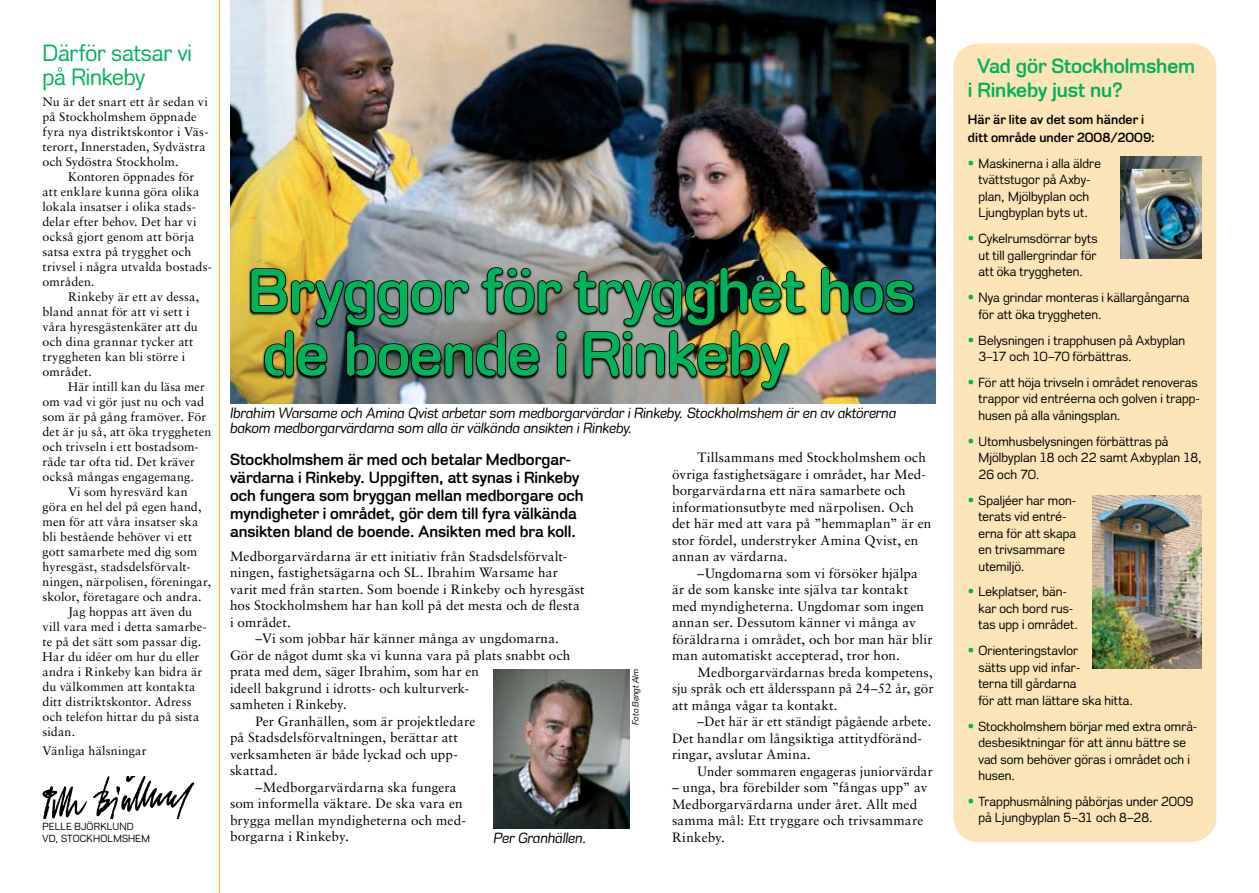
<style>
.page{position:relative;width:1259px;height:893px;background:#fff}
.page>*{position:absolute;margin:0;border:0;box-sizing:border-box;transform-origin:0 0}
.t1{font:700 63.3px/63px "Stockholm Runt";letter-spacing:-.01em;color:#00b25a}
.t2{font:24px/24px "Stockholm Runt";letter-spacing:-.005em;color:#00b25a}
.t3{font:700 21px/24px "Stockholm Runt";letter-spacing:-.005em;color:#00b25a}
.t4{font:700 16.5px/18px "Stockholm Runt";color:#000}
.t5{font:italic 15px/15px "Stockholm Runt";color:#000}
.t6{font:13.5px/16.5px "Sabon";letter-spacing:.01em;color:#000}
.t7{font:13.5px/16.5px "Stockholm Runt";letter-spacing:.01em;color:#000}
.t8{font:13.5px/16.5px "Sabon";letter-spacing:.01em;color:#000;scale:.96 1}
.t9{font:700 13.5px/18px "Stockholm Runt";letter-spacing:.01em;color:#000}
.t10{font:12.45px/15px "Sabon";letter-spacing:.015em;color:#000}
.t11{font:12.45px "Sabon";letter-spacing:.015em;color:#000;scale:.96 1}
.t12{font:10.5px/12.6px "Stockholm Runt";letter-spacing:.02em;color:#000}
.t13{font:italic 9px "Stockholm Runt";color:#000}
.s1{color:#00b25a}
</style>
<div class="page">
<img style="left:42px;top:776px;width:153px;height:43px">
<div style="left:953px;top:44px;width:263px;height:798px;background:#fce4b9;border-radius:26px"></div>
<img style="left:230px;top:0;width:705px;height:404px">
<img style="left:493px;top:669px;width:136px;height:159px">
<img style="left:249px;top:267px;width:705px;height:153px">
<svg style="left:820px;top:266px;width:94px;height:48px;background:#202b2b"></svg>
<svg style="left:250px;top:266px;width:317px;height:111px;background:#575448"></svg>
<img style="left:573px;top:266px;width:233px;height:124px">
<hr style="left:219px;top:0;width:1px;height:893px;background:#f4b21d">
<img style="left:1092px;top:495px;width:109px;height:174px">
<img style="left:1120px;top:157px;width:81px;height:102px">
<h2 class="t2" style="left:43px;top:41px;width:151px">Därför satsar vi på Rinkeby</h2>
<p class="t10" style="left:43px;top:94px;width:167px">Nu är det snart ett år sedan vi på Stockholmshem öppnade fyra nya distriktskontor i Väs&shy;terort, Innerstaden, Sydvästra och Sydöstra Stockholm.</p>
<p class="t10" style="left:43px;top:169px;width:171px;text-indent:26px">Kontoren öppnades för att enklare kunna göra olika lokala insatser i olika stads&shy;delar efter behov. Det har vi också gjort genom att börja satsa extra på trygghet och trivsel i några utvalda bostads&shy;områden.</p>
<p class="t10" style="left:43px;top:289px;width:158px;text-indent:26px">Rinkeby är ett av dessa, bland annat för att vi sett i våra hyresgästenkäter att du och dina grannar tycker att tryggheten kan bli större i området.</p>
<p class="t11" style="left:68px;top:379px;width:144px">Här intill kan du läsa mer</p>
<p class="t10" style="left:43px;top:394px;width:163px">om vad vi gör just nu och vad</p>
<p class="t10" style="left:43px;top:409px;width:165px">som är på gång framöver. För</p>
<p class="t10" style="left:43px;top:424px;width:170px">det är ju så, att öka tryggheten</p>
<p class="t10" style="left:43px;top:439px;width:158px">och trivseln i ett bostadsom-</p>
<p class="t10" style="left:43px;top:454px;width:154px">råde tar ofta tid. Det kräver</p>
<p class="t10" style="left:43px;top:469px;width:153px">också mångas engagemang.</p>
<p class="t10" style="left:68px;top:484px;width:121px">Vi som hyresvärd kan</p>
<p class="t10" style="left:43px;top:499px;width:161px">göra en hel del på egen hand,</p>
<p class="t10" style="left:43px;top:514px;width:157px">men för att våra insatser ska</p>
<p class="t10" style="left:43px;top:529px;width:151px">bli bestående behöver vi ett</p>
<p class="t10" style="left:43px;top:544px;width:156px">gott samarbete med dig som</p>
<p class="t10" style="left:43px;top:559px;width:150px">hyresgäst, stadsdelsförvalt-</p>
<p class="t10" style="left:43px;top:574px;width:170px">ningen, närpolisen, föreningar,</p>
<p class="t10" style="left:43px;top:589px;width:161px">skolor, företagare och andra.</p>
<p class="t10" style="left:68px;top:604px;width:126px">Jag hoppas att även du</p>
<p class="t10" style="left:43px;top:619px;width:166px">vill vara med i detta samarbe-</p>
<p class="t10" style="left:43px;top:634px;width:160px">te på det sätt som passar dig.</p>
<p class="t10" style="left:43px;top:649px;width:158px">Har du idéer om hur du eller</p>
<p class="t10" style="left:43px;top:664px;width:161px">andra i Rinkeby kan bidra är</p>
<p class="t10" style="left:43px;top:679px;width:154px">du välkommen att kontakta</p>
<p class="t10" style="left:43px;top:694px;width:151px">ditt distriktskontor. Adress</p>
<p class="t10" style="left:43px;top:709px;width:158px">och telefon hittar du på sista</p>
<p class="t10" style="left:43px;top:724px;width:34px">sidan.</p>
<p class="t10" style="left:43px;top:743px;width:106px">Vänliga hälsningar</p>
<p class="t12" style="left:43px;top:820px;width:109px">PELLE BJÖRKLUND<br>VD, STOCKHOLMSHEM</p>
<h1 class="t1" style="left:248px;top:259px;width:668px">Bryggor för trygghet hos de boende i Rinkeby</h1>
<p class="t5" style="left:230px;top:406px;width:667px">Ibrahim Warsame och Amina Qvist arbetar som medborgarvärdar i Rinkeby. Stockholmshem är en av aktörerna bakom medborgarvärdarna som alla är välkända ansikten i Rinkeby.</p>
<p class="t4" style="left:230px;top:450px;width:355px">Stockholmshem är med och betalar Medborgar&shy;värdarna i Rinkeby. Uppgiften, att synas i Rinkeby och fungera som bryggan mellan medborgare och myndigheter i området, gör dem till fyra välkända ansikten bland de boende. Ansikten med bra koll.</p>
<p class="t6" style="left:230px;top:548px;width:339px">Medborgarvärdarna är ett initiativ från Stadsdelsförvalt-</p>
<p class="t6" style="left:230px;top:564px;width:329px">ningen, fastighetsägarna och SL. Ibrahim Warsame har</p>
<p class="t6" style="left:230px;top:581px;width:356px">varit med från starten. Som boende i Rinkeby och hyresgäst</p>
<p class="t6" style="left:230px;top:597px;width:351px">hos Stockholmshem har han koll på det mesta och de flesta</p>
<p class="t6" style="left:230px;top:614px;width:62px">i området.</p>
<p class="t6" style="left:255px;top:630px;width:305px">–Vi som jobbar här känner många av ungdomarna.</p>
<p class="t6" style="left:230px;top:647px;width:342px">Gör de något dumt ska vi kunna vara på plats snabbt och</p>
<p class="t6" style="left:230px;top:663px;width:250px">prata med dem, säger Ibrahim, som har en</p>
<p class="t6" style="left:230px;top:680px;width:240px">ideell bakgrund i idrotts- och kulturverk-</p>
<p class="t6" style="left:230px;top:696px;width:118px">samheten i Rinkeby.</p>
<p class="t6" style="left:255px;top:713px;width:221px">Per Granhällen, som är projektledare</p>
<p class="t6" style="left:230px;top:729px;width:229px">på Stadsdelsförvaltningen, berättar att</p>
<p class="t6" style="left:230px;top:746px;width:229px">verksamheten är både lyckad och upp-</p>
<p class="t6" style="left:230px;top:762px;width:49px">skattad.</p>
<p class="t6" style="left:255px;top:779px;width:203px">–Medborgarvärdarna ska fungera</p>
<p class="t6" style="left:230px;top:795px;width:234px">som informella väktare. De ska vara en</p>
<p class="t6" style="left:230px;top:812px;width:237px">brygga mellan myndigheterna och med-</p>
<p class="t6" style="left:230px;top:828px;width:120px">borgarna i Rinkeby.</p>
<p class="t5" style="left:493px;top:830px;width:95px">Per Granhällen.</p>
<p class="t13" style="left:630px;top:725px;width:57px;rotate:-90deg">Foto Bengt Alm</p>
<p class="t6" style="left:672px;top:449px;width:261px;text-indent:26px">Tillsammans med Stockholmshem och övriga fastighetsägare i området, har Med&shy;borgarvärdarna ett nära samarbete och informationsutbyte med närpolisen. Och det här med att vara på ”hemmaplan” är en stor fördel, understryker Amina Qvist, en annan av värdarna.</p>
<p class="t6" style="left:672px;top:565px;width:262px;text-indent:26px">–Ungdomarna som vi försöker hjälpa är de som kanske inte själva tar kontakt med myndigheterna. Ungdomar som ingen annan ser. Dessutom känner vi många av föräldrarna i området, och bor man här blir man automatiskt accepterad, tror hon.</p>
<p class="t6" style="left:672px;top:664px;width:263px;text-align:justify;text-indent:26px">Medborgarvärdarnas breda kompetens, sju språk och ett åldersspann på 24–52 år, gör att många vågar ta kontakt.</p>
<p class="t8" style="left:672px;top:713px;width:271px;text-indent:26px">–Det här är ett ständigt pågående arbete.<br>Det handlar om långsiktiga attitydföränd&shy;ringar, avslutar Amina.</p>
<p class="t6" style="left:697px;top:763px;width:237px">Under sommaren engageras juniorvärdar</p>
<p class="t6" style="left:672px;top:779px;width:257px">– unga, bra förebilder som ”fångas upp” av<br>Medborgarvärdarna under året. Allt med samma mål: Ett tryggare och trivsammare<br>Rinkeby.</p>
<h3 class="t3" style="left:968px;top:53px;width:229px;text-indent:9px">Vad gör Stockholmshem i Rinkeby just nu?</h3>
<p class="t9" style="left:968px;top:110px;width:189px">Här är lite av det som händer i ditt område under 2008/2009:</p>
<p class="t7" style="left:968px;top:155px;width:135px;text-align:center"><span class="s1">•</span> Maskinerna i alla äldre tvättstugor på Axby&shy;plan, Mjölbyplan och<br>Ljungbyplan byts ut.</p>
<p class="t7" style="left:978px;top:230px;width:121px;text-align:justify;text-indent:-11px"><span class="s1">•</span> Cykelrumsdörrar byts ut till gallergrindar för att öka tryggheten.</p>
<p class="t7" style="left:978px;top:289px;width:212px;text-indent:-11px"><span class="s1">•</span> Nya grindar monteras i källargångarna för att öka tryggheten.</p>
<p class="t7" style="left:978px;top:332px;width:208px;text-indent:-11px"><span class="s1">•</span> Belysningen i trapphusen på Axbyplan<br>3–17 och 10–70 förbättras.</p>
<p class="t7" style="left:978px;top:374px;width:223px;text-indent:-11px"><span class="s1">•</span> För att höja trivseln i området renoveras trappor vid entréerna och golven i trapp&shy;husen på alla våningsplan.</p>
<p class="t7" style="left:978px;top:433px;width:225px;text-indent:-11px"><span class="s1">•</span> Utomhusbelysningen förbättras på<br>Mjölbyplan 18 och 22 samt Axbyplan 18,<br>26 och 70.</p>
<p class="t7" style="left:978px;top:492px;width:99px;text-indent:-11px"><span class="s1">•</span> Spaljéer har mon&shy;terats vid entré&shy;erna för att skapa en trivsammare utemiljö.</p>
<p class="t7" style="left:978px;top:583px;width:101px;text-indent:-11px"><span class="s1">•</span> Lekplatser, bän&shy;kar och bord rus&shy;tas upp i området.</p>
<p class="t7" style="left:978px;top:642px;width:156px;text-indent:-11px"><span class="s1">•</span> Orienteringstavlor<br>sätts upp vid infar-<br>terna till gårdarna<br>för att man lättare ska hitta.</p>
<p class="t7" style="left:978px;top:718px;width:220px;text-indent:-11px"><span class="s1">•</span> Stockholmshem börjar med extra områ&shy;desbesiktningar för att ännu bättre se vad som behöver göras i området och i husen.</p>
<p class="t7" style="left:978px;top:793px;width:216px;text-indent:-11px"><span class="s1">•</span> Trapphusmålning påbörjas under 2009 på Ljungbyplan 5–31 och 8–28.</p>
</div>
